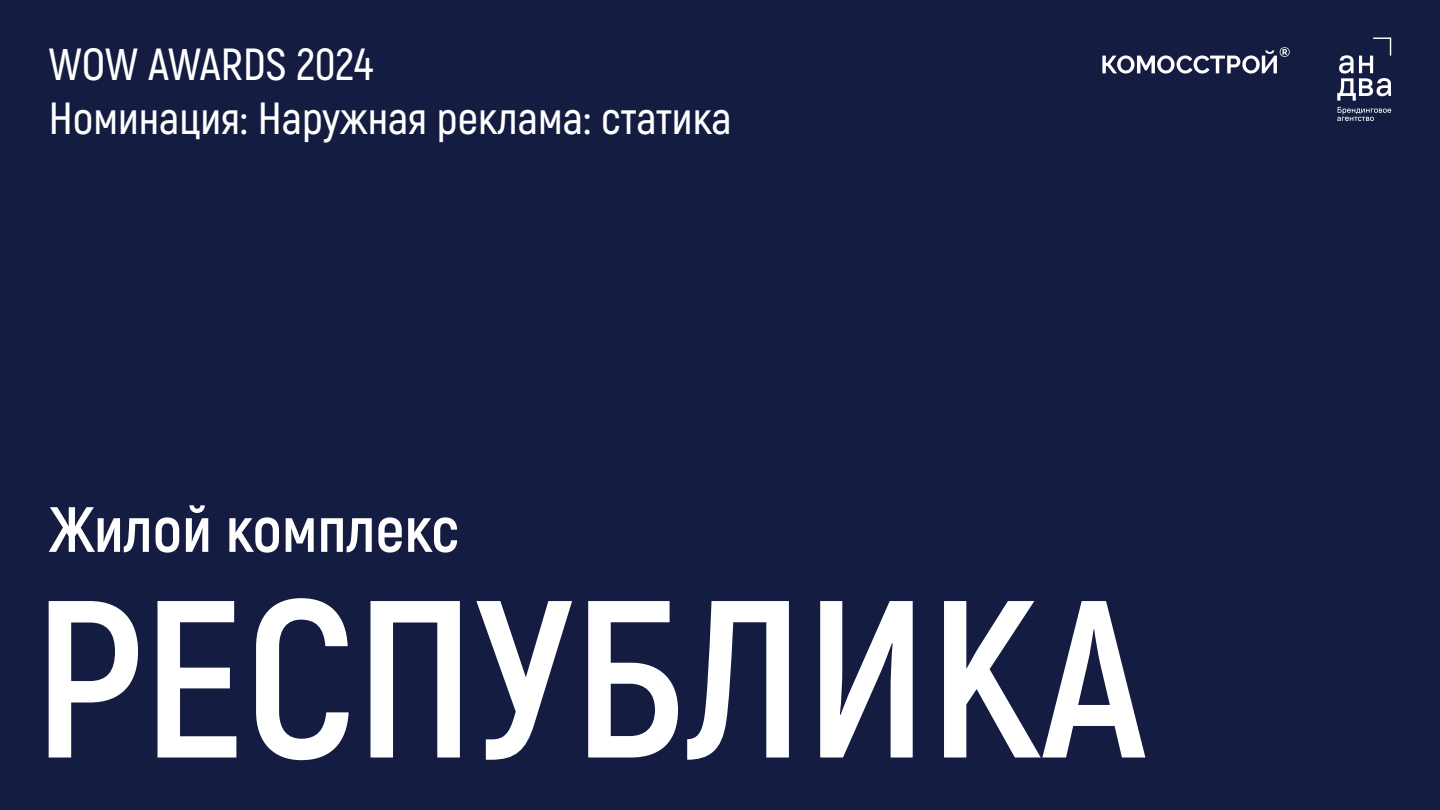
<style>
.page{position:relative;width:1440px;height:810px;background:#141d41}
.page>*{position:absolute;margin:0;border:0;box-sizing:border-box;transform-origin:0 0}
.t1{font:700 223.5px "Akrobat";color:#fff}
.t2{font:700 63.82px "Akrobat";color:#fff}
.t3{font:600 45px/54px "Akrobat";color:#fff}
</style>
<div class="page">
<svg style="left:1337px;top:38px;width:54px;height:63px"></svg>
<svg style="left:1337px;top:107px;width:54px;height:14px"></svg>
<svg style="left:1102px;top:47px;width:188px;height:27px"></svg>
<p class="t3" style="left:49px;top:37px;width:684px">WOW AWARDS 2024<br>Номинация: Наружная реклама: статика</p>
<h2 class="t2" style="left:49px;top:490px;width:412px">Жилой комплекс</h2>
<h1 class="t1" style="left:33px;top:540px;width:1116px">РЕСПУБЛИКА</h1>
</div>
